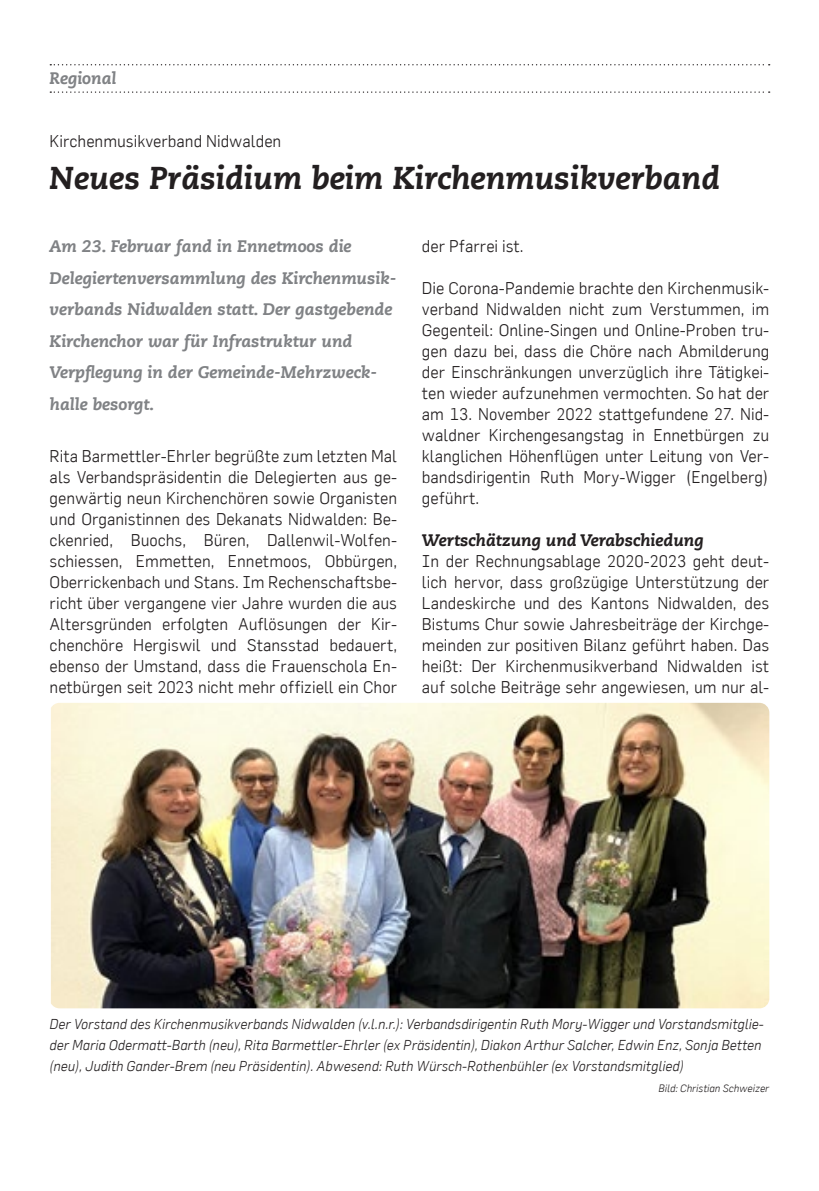
<style>
.page{position:relative;width:819px;height:1191px;background:#fff}
.page>*{position:absolute;margin:0;border:0;box-sizing:border-box;transform-origin:0 0}
.t1{font:italic 800 31.5px "Caecilia LT";color:#231f20}
.t2{font:300 16.62px/21px "Flama";color:#231f20;text-align:justify}
.t3{font:italic 800 16.62px/31.5px "Caecilia LT";color:#808285}
.t4{font:italic 800 16.62px "Caecilia LT";color:#231f20}
.t5{font:italic 300 14px/21px "Flama";color:#231f20}
.t6{font:italic 300 10.5px "Flama";color:#231f20}
</style>
<div class="page">
<svg style="left:50px;top:64px;width:719px;height:1px"></svg>
<svg style="left:50px;top:91px;width:719px;height:2px"></svg>
<img style="left:51px;top:703px;width:718px;height:305px">
<p class="t3" style="left:50px;top:63px;width:68px">Regional</p>
<p class="t2" style="left:50px;top:130px;width:233px">Kirchenmusikverband Nidwalden</p>
<h1 class="t1" style="left:50px;top:159px;width:672px">Neues Präsidium beim Kirchenmusikverband</h1>
<p class="t3" style="left:50px;top:231px;width:348px">Am 23. Februar fand in Ennetmoos die Delegiertenversammlung des Kirchenmusik&shy;verbands Nidwalden statt. Der gastgebende Kirchenchor war für Infrastruktur und Verpflegung in der Gemeinde-Mehrzweck&shy;halle besorgt.</p>
<p class="t2" style="left:50px;top:445px;width:349px">Rita Barmettler-Ehrler begrüßte zum letzten Mal als Verbandspräsidentin die Delegierten aus ge&shy;genwärtig neun Kirchenchören sowie Organisten und Organistinnen des Dekanats Nidwalden: Be&shy;ckenried, Buochs, Büren, Dallenwil-Wolfen&shy;schiessen, Emmetten, Ennetmoos, Obbürgen, Oberrickenbach und Stans. Im Rechenschaftsbe&shy;richt über vergangene vier Jahre wurden die aus Altersgründen erfolgten Auflösungen der Kir&shy;chenchöre Hergiswil und Stansstad bedauert, ebenso der Umstand, dass die Frauenschola En&shy;netbürgen seit 2023 nicht mehr offiziell ein Chor</p>
<p class="t2" style="left:422px;top:235px;width:103px">der Pfarrei ist.</p>
<p class="t2" style="left:422px;top:277px;width:349px">Die Corona-Pandemie brachte den Kirchenmusik&shy;verband Nidwalden nicht zum Verstummen, im Gegenteil: Online-Singen und Online-Proben tru&shy;gen dazu bei, dass die Chöre nach Abmilderung der Einschränkungen unverzüglich ihre Tätigkei&shy;ten wieder aufzunehmen vermochten. So hat der am 13. November 2022 stattgefundene 27. Nid&shy;waldner Kirchengesangstag in Ennetbürgen zu klanglichen Höhenflügen unter Leitung von Ver&shy;bandsdirigentin Ruth Mory-Wigger (Engelberg) geführt.</p>
<p class="t4" style="left:422px;top:530px;width:283px">Wertschätzung und Verabschiedung</p>
<p class="t2" style="left:422px;top:550px;width:349px">In der Rechnungsablage 2020-2023 geht deut&shy;lich hervor, dass großzügige Unterstützung der Landeskirche und des Kantons Nidwalden, des Bistums Chur sowie Jahresbeiträge der Kirchge&shy;meinden zur positiven Bilanz geführt haben. Das heißt: Der Kirchenmusikverband Nidwalden ist auf solche Beiträge sehr angewiesen, um nur al-</p>
<p class="t5" style="left:50px;top:1013px;width:715px">Der Vorstand des Kirchenmusikverbands Nidwalden (v.l.n.r.): Verbandsdirigentin Ruth Mory-Wigger und Vorstandsmitglie&shy;der Maria Odermatt-Barth (neu), Rita Barmettler-Ehrler (ex Präsidentin), Diakon Arthur Salcher, Edwin Enz, Sonja Betten (neu), Judith Gander-Brem (neu Präsidentin). Abwesend: Ruth Würsch-Rothenbühler (ex Vorstandsmitglied)</p>
<p class="t6" style="left:658px;top:1082px;width:112px">Bild: Christian Schweizer</p>
</div>
